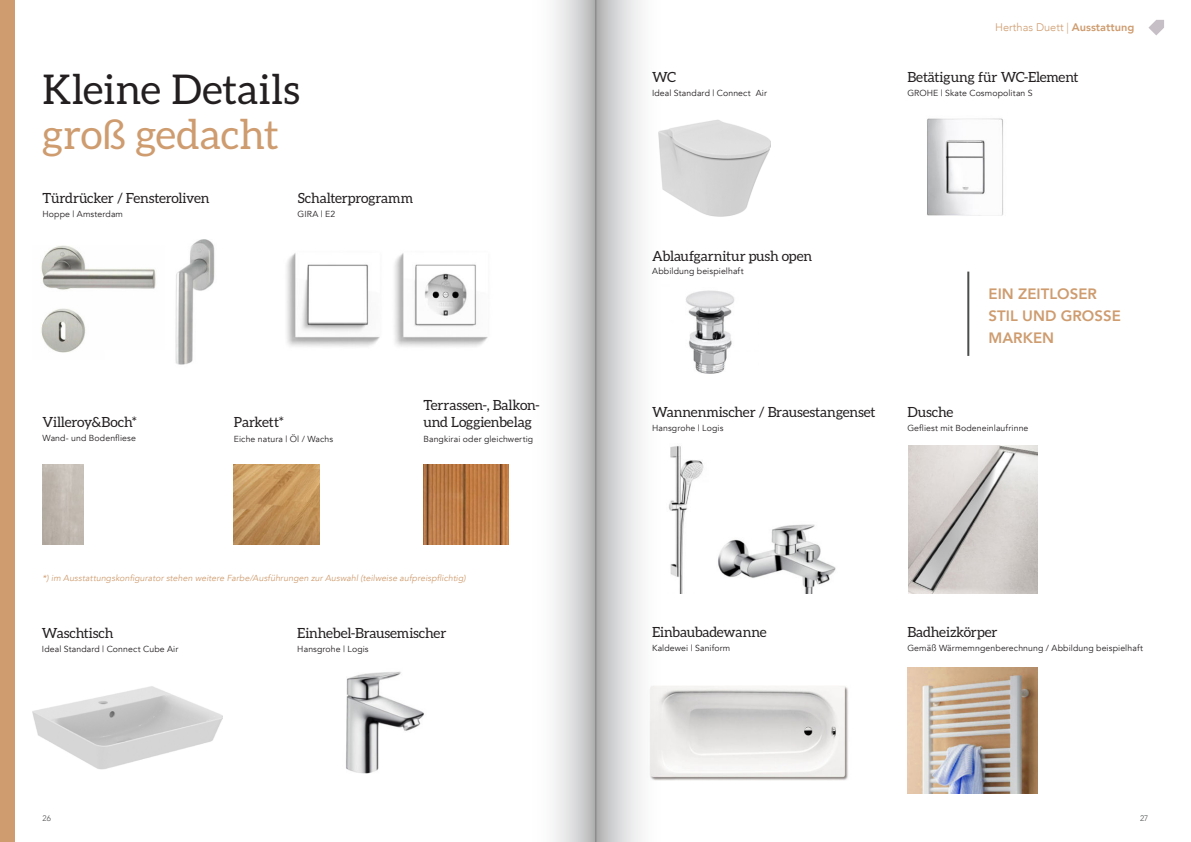
<style>
.page{position:relative;width:1191px;height:842px;background:#fff}
.page>*{position:absolute;margin:0;border:0;box-sizing:border-box;transform-origin:0 0}
.t1{font:41px "Aleo";letter-spacing:.005em;color:#231f20}
.t2{font:41px "Aleo";letter-spacing:.005em;color:#ce9c6f}
.t3{font:800 15px/22px "Avenir";color:#ce9c6f}
.t4{font:14px/17px "Aleo";letter-spacing:-.01em;color:#231f20}
.t5{font:300 11px "Avenir";color:#ce9c6f}
.t6{font:8.7px "Avenir";letter-spacing:.01em;color:#231f20}
.t7{font:italic 8.7px "Avenir";letter-spacing:.01em;color:#ce9c6f}
.t8{font:300 8px "Avenir";color:#4b4c4d}
.s1{font-weight:800}
</style>
<div class="page">
<img style="left:234px;top:464px;width:85px;height:81px">
<img style="left:424px;top:464px;width:84px;height:81px">
<img style="left:33px;top:686px;width:189px;height:84px">
<img style="left:346px;top:671px;width:78px;height:102px">
<img style="left:686px;top:290px;width:48px;height:83px">
<svg style="left:1148px;top:20px;width:16px;height:15px"></svg>
<img style="left:664px;top:120px;width:106px;height:97px">
<img style="left:927px;top:118px;width:76px;height:98px">
<img style="left:664px;top:686px;width:184px;height:95px">
<img style="left:908px;top:667px;width:129px;height:126px">
<img style="left:908px;top:446px;width:129px;height:147px">
<img style="left:669px;top:446px;width:35px;height:147px">
<img style="left:718px;top:524px;width:118px;height:69px">
<div style="left:0;top:0;width:14px;height:842px;background:#ce9c6f"></div>
<img style="left:41px;top:245px;width:115px;height:108px">
<img style="left:175px;top:239px;width:40px;height:126px">
<img style="left:286px;top:253px;width:202px;height:94px">
<hr style="left:967px;top:272px;width:2px;height:84px;background:#4b4c4d">
<svg style="left:596px;top:0;width:68px;height:842px"></svg>
<div style="left:526px;top:0;width:70px;height:842px;background:linear-gradient(to right,#fff,#bfbfc0)"></div>
<hr style="left:595px;top:0;width:1px;height:842px;background:#231f20">
<h1 class="t1" style="left:43px;top:67px;width:259px">Kleine Details</h1>
<h1 class="t2" style="left:43px;top:112px;width:238px">groß gedacht</h1>
<h3 class="t4" style="left:42px;top:190px;width:169px">Türdrücker / Fensteroliven</h3>
<h3 class="t4" style="left:298px;top:190px;width:117px">Schalterprogramm</h3>
<p class="t6" style="left:42px;top:209px;width:82px">Hoppe | Amsterdam</p>
<p class="t6" style="left:298px;top:209px;width:39px">GIRA | E2</p>
<h3 class="t4" style="left:43px;top:414px;width:96px">Villeroy&amp;Boch*</h3>
<h3 class="t4" style="left:234px;top:414px;width:52px">Parkett*</h3>
<h3 class="t4" style="left:423px;top:397px;width:118px">Terrassen-, Balkon&shy;und Loggienbelag</h3>
<p class="t6" style="left:43px;top:433px;width:95px">Wand- und Bodenfliese</p>
<p class="t6" style="left:234px;top:433px;width:101px">Eiche natura | Öl / Wachs</p>
<p class="t6" style="left:423px;top:433px;width:111px">Bangkirai oder gleichwertig</p>
<p class="t7" style="left:43px;top:573px;width:425px">*) im Ausstattungskonfigurator stehen weitere Farbe/Ausführungen zur Auswahl (teilweise aufpreispflichtig)</p>
<h3 class="t4" style="left:42px;top:624px;width:73px">Waschtisch</h3>
<p class="t6" style="left:42px;top:643px;width:138px">Ideal Standard | Connect Cube Air</p>
<p class="t6" style="left:297px;top:643px;width:73px">Hansgrohe | Logis</p>
<h3 class="t4" style="left:297px;top:625px;width:151px">Einhebel-Brausemischer</h3>
<h3 class="t4" style="left:652px;top:69px;width:25px">WC</h3>
<p class="t6" style="left:652px;top:88px;width:116px">Ideal Standard | Connect Air</p>
<h3 class="t4" style="left:652px;top:247px;width:162px">Ablaufgarnitur push open</h3>
<p class="t6" style="left:652px;top:266px;width:93px">Abbildung beispielhaft</p>
<p class="t5" style="left:995px;top:21px;width:140px">Herthas Duett | <span class="s1">Ausstattung</span></p>
<h3 class="t4" style="left:907px;top:69px;width:173px">Betätigung für WC-Element</h3>
<p class="t6" style="left:907px;top:88px;width:127px">GROHE | Skate Cosmopolitan S</p>
<h2 class="t3" style="left:988px;top:283px;width:134px">EIN ZEITLOSER<br>STIL UND GROSSE<br>MARKEN</h2>
<h3 class="t4" style="left:652px;top:404px;width:225px">Wannenmischer / Brausestangenset</h3>
<h3 class="t4" style="left:907px;top:404px;width:47px">Dusche</h3>
<p class="t6" style="left:652px;top:423px;width:73px">Hansgrohe | Logis</p>
<p class="t6" style="left:907px;top:423px;width:123px">Gefliest mit Bodeneinlaufrinne</p>
<h3 class="t4" style="left:652px;top:624px;width:116px">Einbaubadewanne</h3>
<h3 class="t4" style="left:907px;top:624px;width:92px">Badheizkörper</h3>
<p class="t6" style="left:652px;top:643px;width:80px">Kaldewei | Saniform</p>
<p class="t6" style="left:907px;top:643px;width:237px">Gemäß Wärmemngenberechnung / Abbildung beispielhaft</p>
<p class="t8" style="left:43px;top:814px;width:10px">26</p>
<p class="t8" style="left:1140px;top:814px;width:10px">27</p>
</div>
